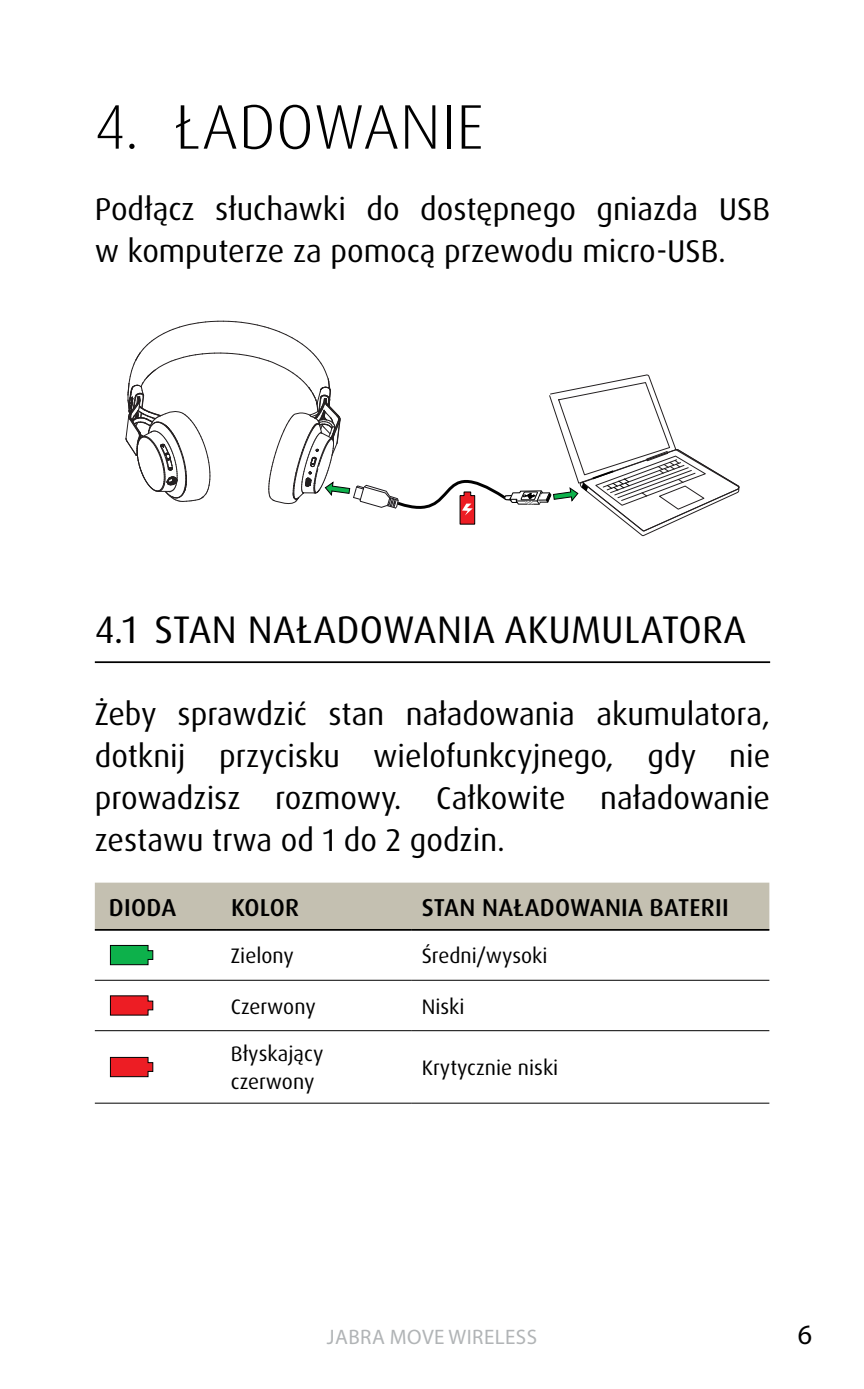
<style>
.page{position:relative;width:864px;height:1389px;background:#fff}
.page>*{position:absolute;margin:0;border:0;box-sizing:border-box;transform-origin:0 0}
.t1{font:300 63px "Dax Pro";letter-spacing:.01em;color:#000}
.t2{font:38.5px "Dax Pro";letter-spacing:.005em;color:#000}
.t3{font:31.5px/42px "Dax Pro";color:#000}
.t4{font:28px "Myriad Pro";color:#000}
.t5{font:500 24.5px "Dax Pro";letter-spacing:.01em;color:#000}
.t6{font:21px/28px "Dax Pro";color:#000}
.t7{font:21px "Myriad Pro";letter-spacing:.02em;color:#b1b4b6}
</style>
<div class="page">
<hr style="left:95px;top:661px;width:674px;height:2px;background:#000">
<svg style="left:125px;top:321px;width:614px;height:216px"></svg>
<div style="left:95px;top:883px;width:674px;height:46px;background:#c4c0b1"></div>
<hr style="left:95px;top:1030px;width:122px;height:1px;background:#000">
<hr style="left:217px;top:1030px;width:194px;height:1px;background:#000">
<hr style="left:95px;top:1103px;width:122px;height:1px;background:#000">
<hr style="left:217px;top:1103px;width:194px;height:1px;background:#000">
<hr style="left:95px;top:980px;width:122px;height:1px;background:#000">
<hr style="left:217px;top:980px;width:194px;height:1px;background:#000">
<hr style="left:411px;top:980px;width:358px;height:1px;background:#000">
<hr style="left:411px;top:1030px;width:358px;height:1px;background:#000">
<hr style="left:411px;top:1103px;width:358px;height:1px;background:#000">
<hr style="left:95px;top:929px;width:122px;height:2px;background:#000">
<hr style="left:217px;top:929px;width:194px;height:2px;background:#000">
<hr style="left:411px;top:929px;width:358px;height:2px;background:#000">
<svg style="left:110px;top:945px;width:43px;height:20px"></svg>
<svg style="left:110px;top:996px;width:43px;height:19px"></svg>
<svg style="left:110px;top:1057px;width:43px;height:20px"></svg>
<h1 class="t1" style="left:95px;top:86px;width:390px">4. ŁADOWANI E</h1>
<p class="t3" style="left:95px;top:189px;width:676px">Podłącz słuchawki do dostępnego gniazda USB w komputerze za pomocą przewodu micro-USB.</p>
<p class="t2" style="left:95px;top:605px;width:175px">4.1 Stan naład</p>
<p class="t2" style="left:360px;top:605px;width:50px">owan</p>
<p class="t2" style="left:462px;top:605px;width:111px">ia akumu</p>
<p class="t2" style="left:624px;top:605px;width:100px">latora</p>
<p class="t3" style="left:95px;top:693px;width:676px;text-align:justify">Żeby sprawdzić stan naładowania akumulatora, dotknij przycisku wielofunkcyjnego, gdy nie prowadzisz rozmowy. Całkowite naładowanie zestawu trwa od 1 do 2 godzin.</p>
<p class="t5" style="left:109px;top:892px;width:69px">DIODA</p>
<p class="t5" style="left:231px;top:892px;width:70px">KOLOR</p>
<p class="t5" style="left:422px;top:892px;width:308px">STAN NAŁADOWANIA BATERII</p>
<p class="t6" style="left:231px;top:942px;width:64px">Zielony</p>
<p class="t6" style="left:421px;top:942px;width:127px">Średni/wysoki</p>
<p class="t6" style="left:231px;top:993px;width:86px">Czerwony</p>
<p class="t6" style="left:421px;top:993px;width:44px">Niski</p>
<p class="t6" style="left:231px;top:1040px;width:94px">Błyskający czerwony</p>
<p class="t6" style="left:421px;top:1054px;width:138px">Krytycznie niski</p>
<p class="t7" style="left:327px;top:1324px;width:211px">JABRA MOVE WIRELESS</p>
<p class="t4" style="left:797px;top:1317px;width:16px">6</p>
</div>
